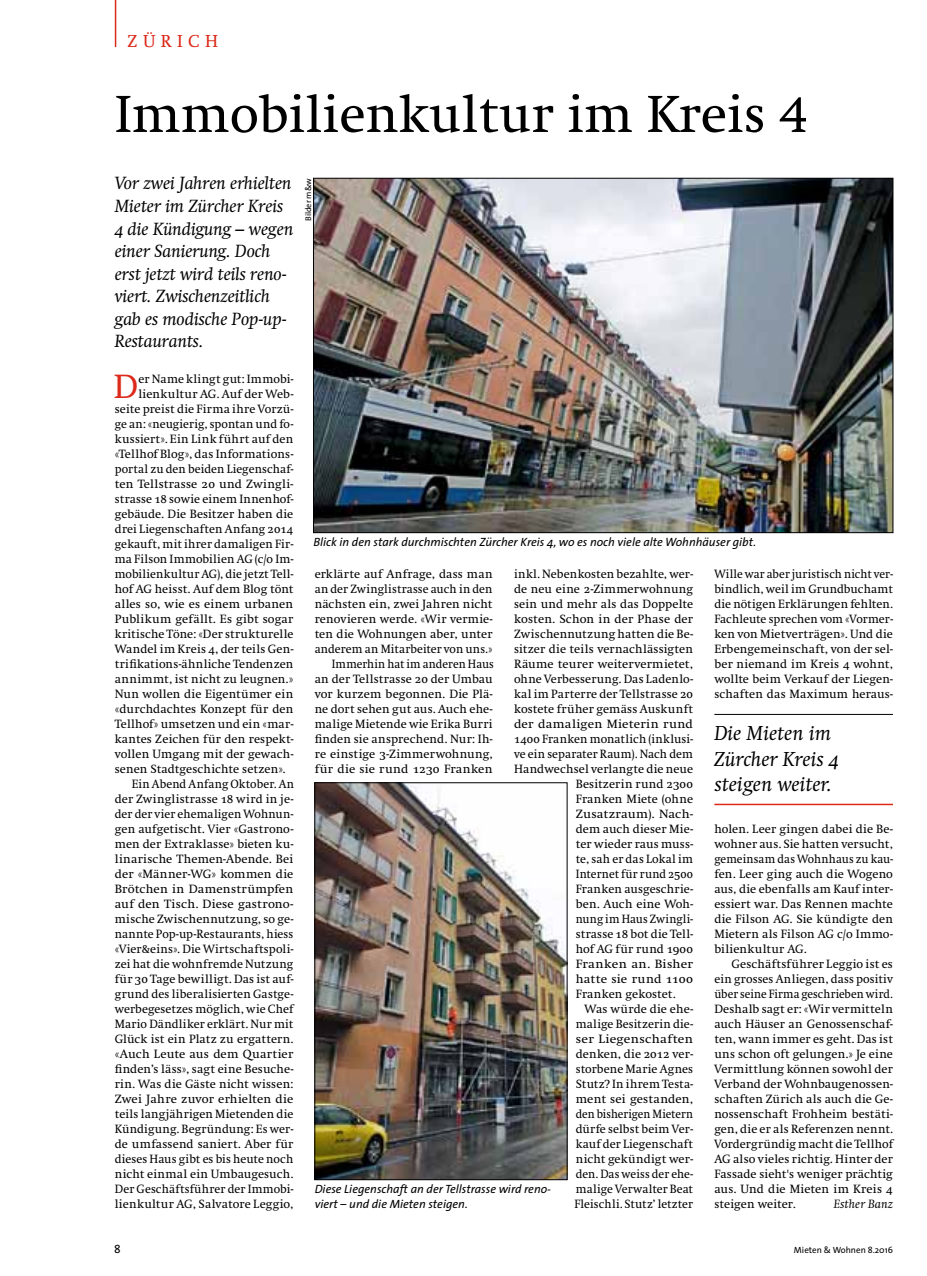
<style>
.page{position:relative;width:927px;height:1276px;background:#fff}
.page>*{position:absolute;margin:0;border:0;box-sizing:border-box;transform-origin:0 0}
.t1{font:54px "Swift";color:#000}
.t2{font:34.95px "Swift";color:#dc291a}
.t3{font:italic 21px/25.5px "Swift";color:#000}
.t4{font:italic 18px/22.5px "Swift Neue LT Pro";color:#000}
.t5{font:18px "Swift";letter-spacing:.3em;color:#dc291a}
.t6{font:12.45px/15px "Swift";letter-spacing:.01em;color:#000;text-align:justify}
.t7{font:12.45px/15px "Swift";letter-spacing:.01em;color:#000;text-align:justify;scale:.96 1}
.t8{font:12.45px/15px "Swift";letter-spacing:.01em;color:#000;text-align:justify;scale:.94 1}
.t9{font:12.45px "Swift";letter-spacing:.01em;color:#000;scale:1.06 1}
.t10{font:12.45px "Swift";letter-spacing:.01em;color:#000;scale:.95 1}
.t11{font:12.45px "Swift";letter-spacing:.01em;color:#000;scale:1.08 1}
.t12{font:italic 12.45px "Swift";letter-spacing:.015em;color:#000}
.t13{font:italic 12px/15px "The Sans";color:#000}
.t14{font:12px "The Sans Caps";color:#000}
.t15{font:9px "The Sans";color:#000}
.t16{font:8.25px "The Sans";color:#000}
.s1{font-family:"Swift SC"}
.s2{font-family:"Swift Neue LT Pro"}
</style>
<div class="page">
<hr style="left:115px;top:0;width:1px;height:47px;background:#dc291a">
<img style="left:317px;top:784px;width:248px;height:393px">
<div style="left:315px;top:782px;width:252px;height:397px;border:1px solid #000"></div>
<img style="left:315px;top:180px;width:576px;height:351px">
<hr style="left:714px;top:714px;width:179px;height:1px;background:#000">
<hr style="left:714px;top:803px;width:179px;height:2px;background:#dc291a">
<h1 class="t5" style="left:128px;top:31px;width:92px">ZÜRICH</h1>
<h2 class="t1" style="left:115px;top:85px;width:695px">Immobilienkultur im Kreis 4</h2>
<p class="t4" style="left:115px;top:172px;width:180px">Vor zwei Jahren erhielten<br>Mieter im Zürcher Kreis<br>4 die Kündigung – wegen einer Sanierung. Doch erst jetzt wird teils reno&shy;viert. Zwischenzeitlich gab es modische Pop-up-<br>Restaurants.</p>
<p class="t2" style="left:114px;top:367px;width:26px">D</p>
<p class="t6" style="left:138px;top:371px;width:156px">er Name klingt gut: Immobi-</p>
<p class="t6" style="left:138px;top:386px;width:156px">lienkultur AG. Auf der Web-</p>
<p class="t6" style="left:115px;top:401px;width:180px">seite preist die Firma ihre Vorzü-</p>
<p class="t6" style="left:115px;top:416px;width:180px">ge an: «neugierig, spontan und fo-</p>
<p class="t6" style="left:115px;top:431px;width:180px">kussiert». Ein Link führt auf den</p>
<p class="t6" style="left:115px;top:446px;width:180px">«Tellhof Blog», das Informations-</p>
<p class="t6" style="left:115px;top:461px;width:180px">portal zu den beiden Liegenschaf-</p>
<p class="t6" style="left:115px;top:476px;width:180px">ten Tellstrasse <span class="s1">20</span> und Zwingli-</p>
<p class="t6" style="left:115px;top:491px;width:180px">strasse <span class="s1">18</span> sowie einem Innenhof-</p>
<p class="t6" style="left:115px;top:506px;width:180px">gebäude. Die Besitzer haben die</p>
<p class="t6" style="left:115px;top:521px;width:180px">drei Liegenschaften Anfang <span class="s1">2014</span></p>
<p class="t6" style="left:115px;top:536px;width:180px">gekauft, mit ihrer damaligen Fir-</p>
<p class="t6" style="left:115px;top:551px;width:180px">ma Filson Immobilien AG (c/o Im-</p>
<p class="t6" style="left:115px;top:566px;width:180px">mobilienkultur AG), die jetzt Tell-</p>
<p class="t6" style="left:115px;top:581px;width:180px">hof AG heisst. Auf dem Blog tönt</p>
<p class="t6" style="left:115px;top:596px;width:180px">alles so, wie es einem urbanen</p>
<p class="t6" style="left:115px;top:611px;width:180px">Publikum gefällt. Es gibt sogar</p>
<p class="t6" style="left:115px;top:626px;width:180px">kritische Töne: «Der strukturelle</p>
<p class="t6" style="left:115px;top:641px;width:180px">Wandel im Kreis <span class="s1">4</span>, der teils Gen-</p>
<p class="t6" style="left:115px;top:656px;width:180px">trifikations-ähnliche Tendenzen</p>
<p class="t6" style="left:115px;top:671px;width:180px">annimmt, ist nicht zu leugnen.»</p>
<p class="t6" style="left:115px;top:686px;width:180px">Nun wollen die Eigentümer ein</p>
<p class="t6" style="left:115px;top:701px;width:180px">«durchdachtes Konzept für den</p>
<p class="t6" style="left:115px;top:716px;width:180px">Tellhof» umsetzen und ein «mar-</p>
<p class="t6" style="left:115px;top:731px;width:180px">kantes Zeichen für den respekt-</p>
<p class="t6" style="left:115px;top:746px;width:180px">vollen Umgang mit der gewach-</p>
<p class="t6" style="left:115px;top:761px;width:172px">senen Stadtgeschichte setzen».</p>
<p class="t7" style="left:115px;top:776px;width:188px;text-indent:17px">Ein Abend Anfang Oktober. An der Zwinglistrasse <span class="s1">18</span> wird in je&shy;der der vier ehemaligen Wohnun&shy;gen aufgetischt. Vier «Gastrono&shy;men der Extraklasse» bieten ku&shy;linarische Themen-Abende. Bei der «Männer-WG» kommen die Brötchen in Damenstrümpfen auf den Tisch. Diese gastrono&shy;mische Zwischennutzung, so ge&shy;nannte Pop-up-Restaurants, hiess «Vier&amp;eins». Die Wirtschaftspoli&shy;zei hat die wohnfremde Nutzung für <span class="s1">30</span> Tage bewilligt. Das ist auf&shy;grund des liberalisierten Gastge&shy;werbegesetzes möglich, wie Chef Mario Dändliker erklärt. Nur mit Glück ist ein Platz zu ergattern. «Auch Leute aus dem Quartier finden’s läss», sagt eine Besuche&shy;rin. Was die Gäste nicht wissen:<br>Zwei Jahre zuvor erhielten die teils langjährigen Mietenden die Kündigung. Begründung: Es wer&shy;de umfassend saniert. Aber für dieses Haus gibt es bis heute noch nicht einmal ein Umbaugesuch.<br>Der Geschäftsführer der Immobi&shy;lienkultur AG, Salvatore Leggio,</p>
<p class="t16" style="left:302px;top:221px;width:44px;rotate:-90deg">Bilder m&amp;w</p>
<p class="t13" style="left:313px;top:534px;width:444px">Blick in den stark durchmischten Zürcher Kreis 4, wo es noch viele alte Wohnhäuser gibt.</p>
<p class="t6" style="left:315px;top:566px;width:179px">erklärte auf Anfrage, dass man an der Zwinglistrasse auch in den nächsten ein, zwei Jahren nicht renovieren werde. «Wir vermie&shy;ten die Wohnungen aber, unter anderem an Mitarbeiter von uns.»</p>
<p class="t8" style="left:315px;top:656px;width:192px;text-indent:17px">Immerhin hat im anderen Haus an der Tellstrasse <span class="s1">20</span> der Umbau vor kurzem begonnen. Die Plä&shy;ne dort sehen gut aus. Auch ehe&shy;malige Mietende wie Erika Burri finden sie ansprechend. Nur: Ih&shy;re einstige <span class="s1">3</span>-Zimmerwohnung, für die sie rund <span class="s1">1230</span> Franken</p>
<p class="t6" style="left:514px;top:566px;width:181px">inkl. Nebenkosten bezahlte, wer-</p>
<p class="t6" style="left:514px;top:581px;width:180px">de neu eine <span class="s1">2</span>-Zimmerwohnung</p>
<p class="t6" style="left:514px;top:596px;width:180px">sein und mehr als das Doppelte</p>
<p class="t6" style="left:514px;top:611px;width:181px">kosten. Schon in der Phase der</p>
<p class="t6" style="left:514px;top:626px;width:181px">Zwischennutzung hatten die Be-</p>
<p class="t6" style="left:514px;top:641px;width:181px">sitzer die teils vernachlässigten</p>
<p class="t6" style="left:514px;top:656px;width:180px">Räume teurer weitervermietet,</p>
<p class="t6" style="left:514px;top:671px;width:181px">ohne Verbesserung. Das Ladenlo-</p>
<p class="t6" style="left:514px;top:686px;width:181px">kal im Parterre der Tellstrasse <span class="s1">20</span></p>
<p class="t6" style="left:514px;top:701px;width:180px">kostete früher gemäss Auskunft</p>
<p class="t9" style="left:514px;top:717px;width:170px">der damaligen Mieterin rund</p>
<p class="t6" style="left:514px;top:731px;width:181px"><span class="s1">1400</span> Franken monatlich (inklusi-</p>
<p class="t6" style="left:514px;top:746px;width:180px">ve ein separater Raum). Nach dem</p>
<p class="t6" style="left:514px;top:761px;width:180px">Handwechsel verlangte die neue</p>
<p class="t6" style="left:576px;top:776px;width:119px">Besitzerin rund <span class="s1">2300</span></p>
<p class="t6" style="left:576px;top:791px;width:119px">Franken Miete (ohne</p>
<p class="t9" style="left:576px;top:807px;width:112px">Zusatzraum). Nach-</p>
<p class="t6" style="left:576px;top:821px;width:119px">dem auch dieser Mie-</p>
<p class="t6" style="left:576px;top:836px;width:119px">ter wieder raus muss-</p>
<p class="t6" style="left:576px;top:851px;width:119px">te, sah er das Lokal im</p>
<p class="t10" style="left:576px;top:867px;width:125px">Internet für rund <span class="s1">2500</span></p>
<p class="t6" style="left:576px;top:881px;width:119px">Franken ausgeschrie-</p>
<p class="t6" style="left:576px;top:896px;width:119px">ben. Auch eine Woh-</p>
<p class="t8" style="left:576px;top:911px;width:126px">nung im Haus Zwingli-</p>
<p class="t6" style="left:576px;top:926px;width:119px">strasse <span class="s1">18</span> bot die Tell-</p>
<p class="t6" style="left:576px;top:941px;width:119px">hof AG für rund <span class="s1">1900</span></p>
<p class="t11" style="left:576px;top:957px;width:110px">Franken an. Bisher</p>
<p class="t9" style="left:576px;top:972px;width:112px">hatte sie rund <span class="s1">1100</span></p>
<p class="t6" style="left:576px;top:986px;width:101px">Franken gekostet.</p>
<p class="t6" style="left:574px;top:1001px;width:120px;text-indent:10px">Was würde die ehe&shy;malige Besitzerin die&shy;ser Liegenschaften denken, die <span class="s1">2012</span> ver&shy;storbene Marie Agnes Stutz? In ihrem Testa&shy;ment sei gestanden, den bisherigen Mietern dürfe selbst beim Ver&shy;kauf der Liegenschaft nicht gekündigt wer&shy;den. Das weiss der ehe&shy;malige Verwalter Beat Fleischli. Stutz’ letzter</p>
<p class="t13" style="left:315px;top:1181px;width:237px">Diese Liegenschaft an der Tellstrasse wird reno&shy;viert – und die Mieten steigen.</p>
<p class="t8" style="left:714px;top:566px;width:191px">Wille war aber juristisch nicht ver&shy;bindlich, weil im Grundbuchamt die nötigen Erklärungen fehlten.<br>Fachleute sprechen vom «Vormer&shy;ken von Mietverträgen». Und die Erbengemeinschaft, von der sel&shy;ber niemand im Kreis <span class="s1">4</span> wohnt, wollte beim Verkauf der Liegen&shy;schaften das Maximum heraus-</p>
<p class="t3" style="left:714px;top:721px;width:126px">Die Mieten im<br>Zürcher Kreis <span class="s2">4 </span>steigen weiter.</p>
<p class="t6" style="left:714px;top:821px;width:180px">holen. Leer gingen dabei die Be&shy;wohner aus. Sie hatten versucht, gemeinsam das Wohnhaus zu kau&shy;fen. Leer ging auch die Wogeno aus, die ebenfalls am Kauf inter&shy;essiert war. Das Rennen machte die Filson AG. Sie kündigte den Mietern als Filson AG c/o Immo&shy;bilienkultur AG.</p>
<p class="t6" style="left:714px;top:956px;width:180px;text-indent:17px">Geschäftsführer Leggio ist es ein grosses Anliegen, dass positiv über seine Firma geschrieben wird.<br>Deshalb sagt er: «Wir vermitteln auch Häuser an Genossenschaf&shy;ten, wann immer es geht. Das ist uns schon oft gelungen.» Je eine Vermittlung können sowohl der Verband der Wohnbaugenossen&shy;schaften Zürich als auch die Ge&shy;nossenschaft Frohheim bestäti&shy;gen, die er als Referenzen nennt.<br>Vordergründig macht die Tellhof AG also vieles richtig. Hinter der Fassade sieht's weniger prächtig aus. Und die Mieten im Kreis <span class="s1">4 </span>steigen weiter.</p>
<p class="t12" style="left:834px;top:1197px;width:61px">Esther Banz</p>
<p class="t14" style="left:114px;top:1239px;width:8px">8</p>
<p class="t15" style="left:794px;top:1242px;width:100px">Mieten &amp; Wohnen 8.2016</p>
</div>
